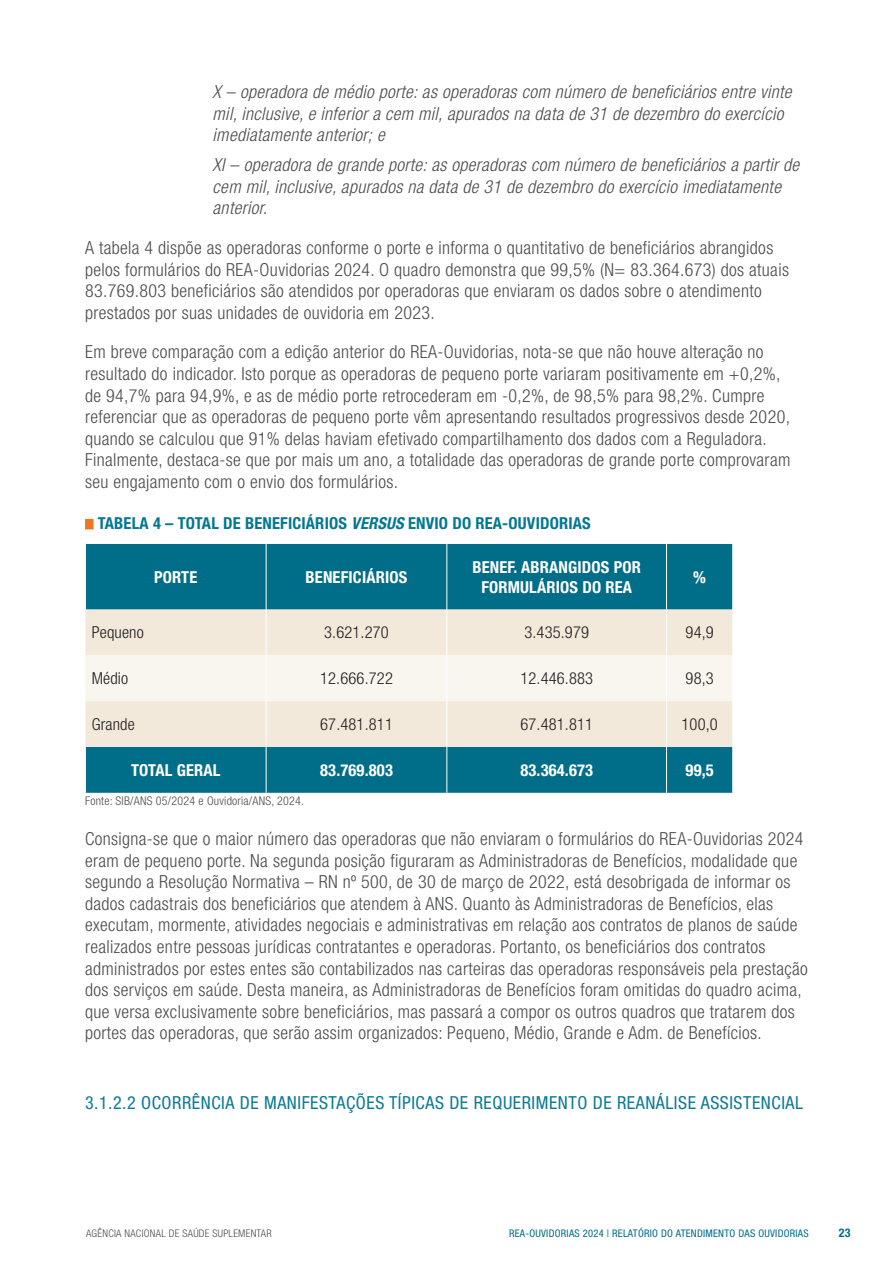
<style>
.page{position:relative;width:893px;height:1263px;background:#fff}
.page>*{position:absolute;margin:0;border:0;box-sizing:border-box;transform-origin:0 0}
.t1{font:300 condensed 18px/21.6px "Helvetica Neue LT Std";letter-spacing:.02em;color:#4b4c4d}
.t2{font:italic 300 condensed 18px/21.6px "Helvetica Neue LT Std";letter-spacing:.02em;color:#4b4c4d}
.t3{font:condensed 18px "Helvetica Neue LT Std";letter-spacing:.03em;color:#0d7b95}
.t4{font:300 condensed 16.5px "Helvetica Neue LT Std";letter-spacing:.01em;color:#231f20}
.t5{font:700 condensed 16.5px/19.8px "Helvetica Neue LT Std";letter-spacing:.01em;color:#fff;text-align:center}
.t6{font:700 condensed 16.5px "Helvetica Neue LT Std";letter-spacing:.01em;color:#047791}
.t7{font:300 condensed 12px "Helvetica Neue LT Std";letter-spacing:.02em;color:#4b4c4d}
.t8{font:700 condensed 12px "Helvetica Neue LT Std";color:#006d89}
.t9{font:condensed 10.5px "Helvetica Neue LT Std";letter-spacing:.025em;color:#006d89}
.t10{font:300 condensed 10.5px "Helvetica Neue LT Std";letter-spacing:.025em;color:#4b4c4d}
.s1{font-style:italic}
</style>
<div class="page">
<div style="left:85px;top:519px;width:9px;height:10px;background:#f47521"></div>
<div style="left:86px;top:544px;width:646px;height:249px;background:#006d89"></div>
<div style="left:85px;top:609px;width:647px;height:138px;background:#f2e9da"></div>
<div style="left:85px;top:655px;width:647px;height:46px;background:#f9f6f0"></div>
<hr style="left:266px;top:544px;width:1px;height:65px;background:#fff">
<hr style="left:446px;top:544px;width:1px;height:65px;background:#fff">
<hr style="left:666px;top:544px;width:1px;height:65px;background:#fff">
<hr style="left:266px;top:609px;width:1px;height:46px;background:#fff">
<hr style="left:446px;top:609px;width:1px;height:46px;background:#fff">
<hr style="left:666px;top:609px;width:1px;height:46px;background:#fff">
<hr style="left:266px;top:655px;width:1px;height:46px;background:#fff">
<hr style="left:446px;top:655px;width:1px;height:46px;background:#fff">
<hr style="left:666px;top:655px;width:1px;height:46px;background:#fff">
<hr style="left:266px;top:701px;width:1px;height:46px;background:#fff">
<hr style="left:446px;top:701px;width:1px;height:46px;background:#fff">
<hr style="left:666px;top:701px;width:1px;height:46px;background:#fff">
<hr style="left:266px;top:747px;width:1px;height:46px;background:#fff">
<hr style="left:446px;top:747px;width:1px;height:46px;background:#fff">
<hr style="left:666px;top:747px;width:1px;height:46px;background:#fff">
<p class="t2" style="left:213px;top:81px;width:580px">X – operadora de médio porte: as operadoras com número de beneficiários entre vinte mil, inclusive, e inferior a cem mil, apurados na data de 31 de dezembro do exercício imediatamente anterior; e</p>
<p class="t2" style="left:213px;top:154px;width:588px">XI – operadora de grande porte: as operadoras com número de beneficiários a partir de cem mil, inclusive, apurados na data de 31 de dezembro do exercício imediatamente anterior.</p>
<p class="t1" style="left:85px;top:237px;width:705px">A tabela 4 dispõe as operadoras conforme o porte e informa o quantitativo de beneficiários abrangidos pelos formulários do REA-Ouvidorias 2024. O quadro demonstra que 99,5% (N= 83.364.673) dos atuais 83.769.803 beneficiários são atendidos por operadoras que enviaram os dados sobre o atendimento prestados por suas unidades de ouvidoria em 2023.</p>
<p class="t1" style="left:85px;top:341px;width:707px">Em breve comparação com a edição anterior do REA-Ouvidorias, nota-se que não houve alteração no resultado do indicador. Isto porque as operadoras de pequeno porte variaram positivamente em +0,2%, de 94,7% para 94,9%, e as de médio porte retrocederam em -0,2%, de 98,5% para 98,2%. Cumpre referenciar que as operadoras de pequeno porte vêm apresentando resultados progressivos desde 2020, quando se calculou que 91% delas haviam efetivado compartilhamento dos dados com a Reguladora.<br>Finalmente, destaca-se que por mais um ano, a totalidade das operadoras de grande porte comprovaram seu engajamento com o envio dos formulários.</p>
<p class="t6" style="left:98px;top:514px;width:494px">TABELA 4 – TOTAL DE BENEFICIÁRIOS <span class="s1">VERSUS</span> ENVIO DO REA-OUVIDORIAS</p>
<p class="t5" style="left:154px;top:567px;width:45px">PORTE</p>
<p class="t5" style="left:306px;top:567px;width:103px">BENEFICIÁRIOS</p>
<p class="t5" style="left:472px;top:557px;width:170px">BENEF. ABRANGIDOS POR<br>FORMULÁRIOS DO REA</p>
<p class="t5" style="left:693px;top:567px;width:14px">%</p>
<p class="t4" style="left:92px;top:623px;width:53px">Pequeno</p>
<p class="t4" style="left:324px;top:623px;width:66px">3.621.270</p>
<p class="t4" style="left:524px;top:623px;width:66px">3.435.979</p>
<p class="t4" style="left:686px;top:623px;width:30px">94,9</p>
<p class="t4" style="left:92px;top:669px;width:38px">Médio</p>
<p class="t4" style="left:320px;top:669px;width:74px">12.666.722</p>
<p class="t4" style="left:520px;top:669px;width:74px">12.446.883</p>
<p class="t4" style="left:686px;top:669px;width:30px">98,3</p>
<p class="t4" style="left:92px;top:715px;width:44px">Grande</p>
<p class="t4" style="left:320px;top:715px;width:74px">67.481.811</p>
<p class="t4" style="left:520px;top:715px;width:74px">67.481.811</p>
<p class="t4" style="left:682px;top:715px;width:38px">100,0</p>
<p class="t5" style="left:131px;top:760px;width:91px">TOTAL GERAL</p>
<p class="t5" style="left:320px;top:760px;width:74px">83.769.803</p>
<p class="t5" style="left:520px;top:760px;width:74px">83.364.673</p>
<p class="t5" style="left:686px;top:760px;width:30px">99,5</p>
<p class="t7" style="left:85px;top:794px;width:221px">Fonte: SIB/ANS 05/2024 e Ouvidoria/ANS, 2024.</p>
<p class="t1" style="left:85px;top:828px;width:724px">Consigna-se que o maior número das operadoras que não enviaram o formulários do REA-Ouvidorias 2024 eram de pequeno porte. Na segunda posição figuraram as Administradoras de Benefícios, modalidade que segundo a Resolução Normativa – RN nº 500, de 30 de março de 2022, está desobrigada de informar os dados cadastrais dos beneficiários que atendem à ANS. Quanto às Administradoras de Benefícios, elas executam, mormente, atividades negociais e administrativas em relação aos contratos de planos de saúde realizados entre pessoas jurídicas contratantes e operadoras. Portanto, os beneficiários dos contratos administrados por estes entes são contabilizados nas carteiras das operadoras responsáveis pela prestação dos serviços em saúde. Desta maneira, as Administradoras de Benefícios foram omitidas do quadro acima, que versa exclusivamente sobre beneficiários, mas passará a compor os outros quadros que tratarem dos portes das operadoras, que serão assim organizados: Pequeno, Médio, Grande e Adm. de Benefícios.</p>
<p class="t3" style="left:85px;top:1092px;width:720px">3.1.2.2 OCORRÊNCIA DE MANIFESTAÇÕES TÍPICAS DE REQUERIMENTO DE REANÁLISE ASSISTENCIAL</p>
<p class="t10" style="left:86px;top:1227px;width:187px">AGÊNCIA NACIONAL DE SAÚDE SUPLEMENTAR</p>
<p class="t9" style="left:509px;top:1227px;width:301px">REA-OUVIDORIAS 2024 | RELATÓRIO DO ATENDIMENTO DAS OUVIDORIAS</p>
<p class="t8" style="left:839px;top:1225px;width:13px">23</p>
</div>
